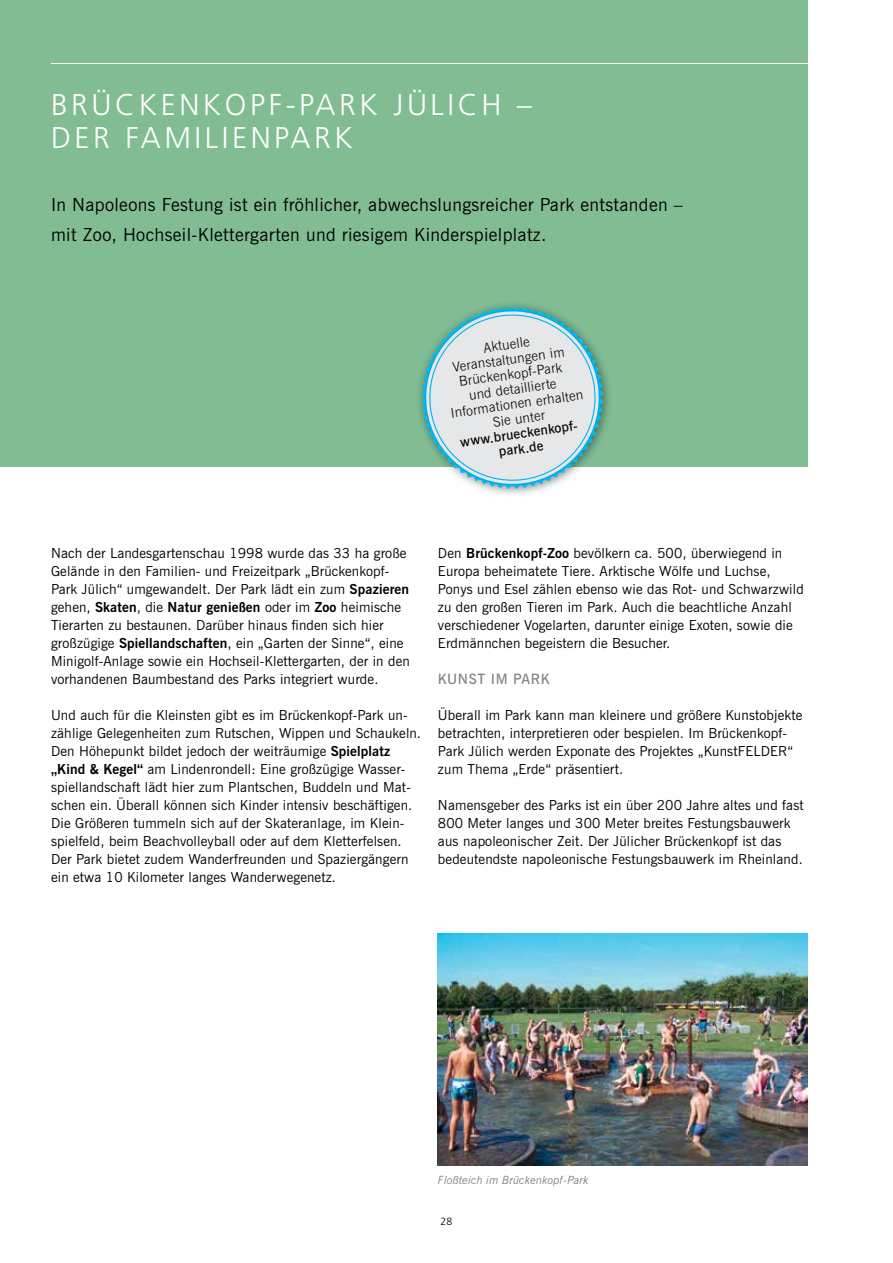
<style>
.page{position:relative;width:893px;height:1263px;background:#fff}
.page>*{position:absolute;margin:0;border:0;box-sizing:border-box;transform-origin:0 0}
.t1{font:300 30px/33px "Frutiger LT";letter-spacing:.12em;color:#fff}
.t2{font:18px/30px "News Gothic BT";letter-spacing:.02em;color:#000}
.t3{font:600 14.25px "News Gothic BT";letter-spacing:.04em;color:#808285}
.t4{font:13.8px/18px "News Gothic BT";letter-spacing:.01em;color:#000}
.t5{font:300 13.5px/15px "News Gothic BT";color:#000;text-align:center}
.t6{font:600 13.5px/15px "News Gothic BT";color:#000;text-align:center}
.t7{font:italic 11.25px "News Gothic BT";color:#808285}
.t8{font:300 10.5px "Frutiger LT";color:#000}
.s1{font-weight:700}
</style>
<div class="page">
<div style="left:0;top:0;width:808px;height:467px;background:#81bc93"></div>
<hr style="left:51px;top:63px;width:757px;height:1px;background:#fff">
<div style="left:415px;top:300px;width:198px;height:198px;background:#000;opacity:.45"></div>
<svg style="left:419px;top:304px;width:187px;height:187px"></svg>
<img style="left:438px;top:933px;width:370px;height:232px">
<h1 class="t1" style="left:51px;top:89px;width:482px">BRÜCKENKOPF-PARK JÜLICH –<br>DER FAMILIENPARK</h1>
<h2 class="t2" style="left:51px;top:189px;width:633px">In Napoleons Festung ist ein fröhlicher, abwechslungsreicher Park entstanden – mit Zoo, Hochseil-Klettergarten und riesigem Kinderspielplatz.</h2>
<p class="t5" style="left:441px;top:346px;width:135px;rotate:-8deg">Aktuelle<br>Veranstaltungen im<br>Brückenkopf-Park<br>und detaillierte<br>Informationen erhalten<br>Sie unter</p>
<p class="t6" style="left:459px;top:434px;width:122px;rotate:-8deg">WWW.BRUECKENKOPF-<br>PARK.DE</p>
<p class="t4" style="left:51px;top:544px;width:360px">Nach der Landesgartenschau 1998 wurde das 33 ha große Gelände in den Familien- und Freizeitpark „Brückenkopf-Park Jülich“ umgewandelt. Der Park lädt ein zum <span class="s1">Spazieren </span>gehen, <span class="s1">Skaten</span>, die <span class="s1">Natur genießen</span> oder im <span class="s1">Zoo</span> heimische Tierarten zu bestaunen. Darüber hinaus finden sich hier großzügige <span class="s1">Spiellandschaften</span>, ein „Garten der Sinne“, eine Minigolf-Anlage sowie ein Hochseil-Klettergarten, der in den vorhandenen Baumbestand des Parks integriert wurde.</p>
<p class="t4" style="left:51px;top:706px;width:371px">Und auch für die Kleinsten gibt es im Brückenkopf-Park un&shy;zählige Gelegenheiten zum Rutschen, Wippen und Schaukeln.<br>Den Höhepunkt bildet jedoch der weiträumige <span class="s1">Spielplatz „Kind &amp; Kegel“</span> am Lindenrondell: Eine großzügige Wasser&shy;spiellandschaft lädt hier zum Plantschen, Buddeln und Mat&shy;schen ein. Überall können sich Kinder intensiv beschäftigen.<br>Die Größeren tummeln sich auf der Skateranlage, im Klein&shy;spielfeld, beim Beachvolleyball oder auf dem Kletterfelsen.<br>Der Park bietet zudem Wanderfreunden und Spaziergängern ein etwa 10 Kilometer langes Wanderwegenetz.</p>
<p class="t4" style="left:438px;top:544px;width:367px">Den <span class="s1">Brückenkopf-Zoo</span> bevölkern ca. 500, überwiegend in Europa beheimatete Tiere. Arktische Wölfe und Luchse, Ponys und Esel zählen ebenso wie das Rot- und Schwarzwild zu den großen Tieren im Park. Auch die beachtliche Anzahl verschiedener Vogelarten, darunter einige Exoten, sowie die Erdmännchen begeistern die Besucher.</p>
<p class="t3" style="left:438px;top:670px;width:113px">KUNST IM PARK</p>
<p class="t4" style="left:438px;top:706px;width:366px">Überall im Park kann man kleinere und größere Kunstobjekte betrachten, interpretieren oder bespielen. Im Brückenkopf-Park Jülich werden Exponate des Projektes „KunstFELDER“ zum Thema „Erde“ präsentiert.</p>
<p class="t4" style="left:438px;top:796px;width:367px">Namensgeber des Parks ist ein über 200 Jahre altes und fast 800 Meter langes und 300 Meter breites Festungsbauwerk aus napoleonischer Zeit. Der Jülicher Brückenkopf ist das bedeutendste napoleonische Festungsbauwerk im Rheinland.</p>
<p class="t7" style="left:438px;top:1173px;width:152px">Floßteich im Brückenkopf-Park</p>
<p class="t8" style="left:441px;top:1215px;width:13px">28</p>
</div>
